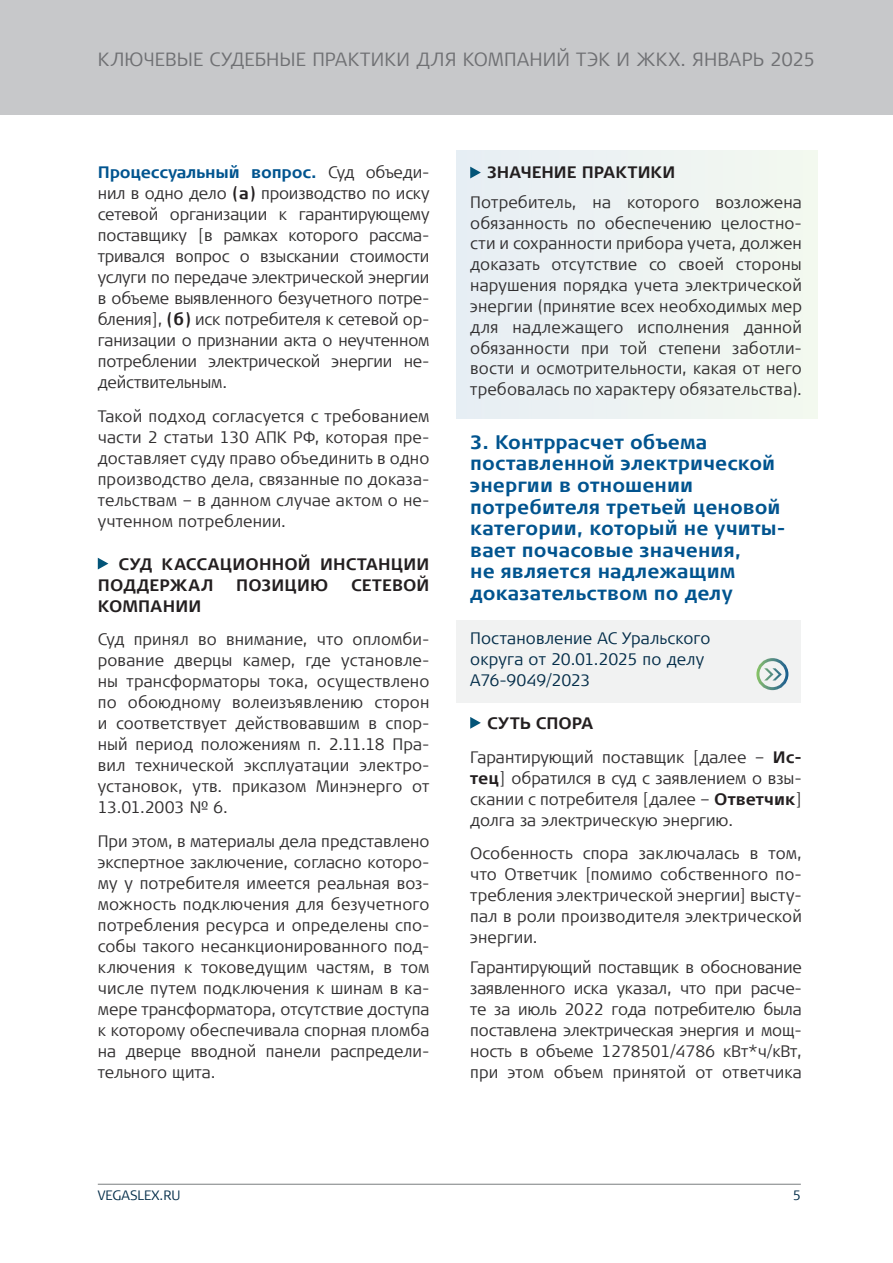
<style>
.page{position:relative;width:893px;height:1263px;background:#fff}
.page>*{position:absolute;margin:0;border:0;box-sizing:border-box;transform-origin:0 0}
.t1{font:700 19.5px/21.6px "Signa Offc Pro";letter-spacing:.005em;color:#01548f}
.t2{font:300 19.05px "Signa Offc Pro";letter-spacing:.005em;color:#6f7073}
.t3{font:300 16.5px/21px "Signa Offc Pro";letter-spacing:.005em;color:#312f30;text-align:justify}
.t4{font:700 16.5px/21px "Signa Offc Pro";letter-spacing:.01em;color:#231f20}
.t5{font:300 16.5px/21px "Signa Offc Pro";letter-spacing:.005em;color:#032d49}
.t6{font:300 13.5px "Signa Offc Pro";color:#032d49}
.s1{font-weight:700;color:#01548f}
.s2{font-weight:700;color:#231f20}
</style>
<div class="page">
<div style="left:0;top:0;width:893px;height:115px;background:#c7c8ca"></div>
<hr style="left:98px;top:1184px;width:703px;height:1px;background:#797d7f">
<div style="left:456px;top:151px;width:362px;height:268px;background:#edf3f2"></div>
<div style="left:456px;top:620px;width:345px;height:83px;background:#f1f2f2"></div>
<svg style="left:98px;top:558px;width:10px;height:11px"></svg>
<svg style="left:470px;top:167px;width:11px;height:11px"></svg>
<svg style="left:470px;top:717px;width:11px;height:12px"></svg>
<div style="left:756px;top:658px;width:32px;height:32px;border:3px solid #fff;border-radius:50%"></div>
<svg style="left:764px;top:668px;width:18px;height:12px"></svg>
<p class="t2" style="left:98px;top:46px;width:719px">КЛЮЧЕВЫЕ СУДЕБНЫЕ ПРАКТИКИ ДЛЯ КОМПАНИЙ ТЭК И ЖКХ. ЯНВАРЬ 2025</p>
<p class="t3" style="left:98px;top:161px;width:333px"><span class="s1">Процессуальный вопрос.</span> Суд объеди&shy;нил в одно дело <span class="s2">(а)</span> производство по иску сетевой организации к гарантирующему поставщику [в рамках которого рассма&shy;тривался вопрос о взыскании стоимости услуги по передаче электрической энергии в объеме выявленного безучетного потре&shy;бления], <span class="s2">(б)</span> иск потребителя к сетевой ор&shy;ганизации о признании акта о неучтенном потреблении электрической энергии не&shy;действительным.</p>
<p class="t3" style="left:98px;top:405px;width:333px">Такой подход согласуется с требованием части 2 статьи 130 АПК РФ, которая пре&shy;доставляет суду право объединить в одно производство дела, связанные по доказа&shy;тельствам – в данном случае актом о не&shy;учтенном потреблении.</p>
<p class="t4" style="left:98px;top:552px;width:333px;text-indent:21px">СУД КАССАЦИОННОЙ ИНСТАНЦИИ<br>ПОДДЕРЖАЛ</p>
<p class="t4" style="left:236px;top:573px;width:94px">ПОЗИЦИЮ</p>
<p class="t4" style="left:351px;top:573px;width:80px">СЕТЕВОЙ</p>
<p class="t4" style="left:98px;top:594px;width:105px">КОМПАНИИ</p>
<p class="t3" style="left:98px;top:628px;width:333px">Суд принял во внимание, что опломби&shy;рование дверцы камер, где установле&shy;ны трансформаторы тока, осуществлено по обоюдному волеизъявлению сторон и соответствует действовавшим в спор&shy;ный период положениям п. 2.11.18 Пра&shy;вил технической эксплуатации электро&shy;установок, утв. приказом Минэнерго от 13.01.2003 № 6.</p>
<p class="t3" style="left:98px;top:830px;width:333px">При этом, в материалы дела представлено экспертное заключение, согласно которо&shy;му у потребителя имеется реальная воз&shy;можность подключения для безучетного потребления ресурса и определены спо&shy;собы такого несанкционированного под&shy;ключения к токоведущим частям, в том числе путем подключения к шинам в ка&shy;мере трансформатора, отсутствие доступа к которому обеспечивала спорная пломба на дверце вводной панели распредели&shy;тельного щита.</p>
<p class="t4" style="left:487px;top:161px;width:190px">ЗНАЧЕНИЕ ПРАКТИКИ</p>
<p class="t3" style="left:470px;top:191px;width:333px">Потребитель, на которого возложена обязанность по обеспечению целостно&shy;сти и сохранности прибора учета, должен доказать отсутствие со своей стороны нарушения порядка учета электрической энергии (принятие всех необходимых мер для надлежащего исполнения данной обязанности при той степени заботли&shy;вости и осмотрительности, какая от него требовалась по характеру обязательства).</p>
<p class="t1" style="left:470px;top:430px;width:317px">3. Контррасчет объема поставленной электрической энергии в отношении потребителя третьей ценовой категории, который не учиты&shy;вает почасовые значения,<br>не является надлежащим доказательством по делу</p>
<p class="t5" style="left:470px;top:627px;width:242px">Постановление АС Уральского округа от 20.01.2025 по делу<br>А76-9049/2023</p>
<p class="t4" style="left:487px;top:712px;width:108px">СУТЬ СПОРА</p>
<p class="t3" style="left:470px;top:745px;width:333px">Гарантирующий поставщик [далее – <span class="s2">Ис&shy;тец</span>] обратился в суд с заявлением о взы&shy;скании с потребителя [далее – <span class="s2">Ответчик</span>] долга за электрическую энергию.</p>
<p class="t3" style="left:470px;top:842px;width:333px">Особенность спора заключалась в том, что Ответчик [помимо собственного по&shy;требления электрической энергии] высту&shy;пал в роли производителя электрической энергии.</p>
<p class="t3" style="left:470px;top:956px;width:333px">Гарантирующий поставщик в обоснование заявленного иска указал, что при расче&shy;те за июль 2022 года потребителю была поставлена электрическая энергия и мощ&shy;ность в объеме 1278501/4786 кВт*ч/кВт, при этом объем принятой от ответчика</p>
<p class="t6" style="left:98px;top:1186px;width:84px">VEGASLEX.RU</p>
<p class="t6" style="left:793px;top:1185px;width:10px">5</p>
</div>
